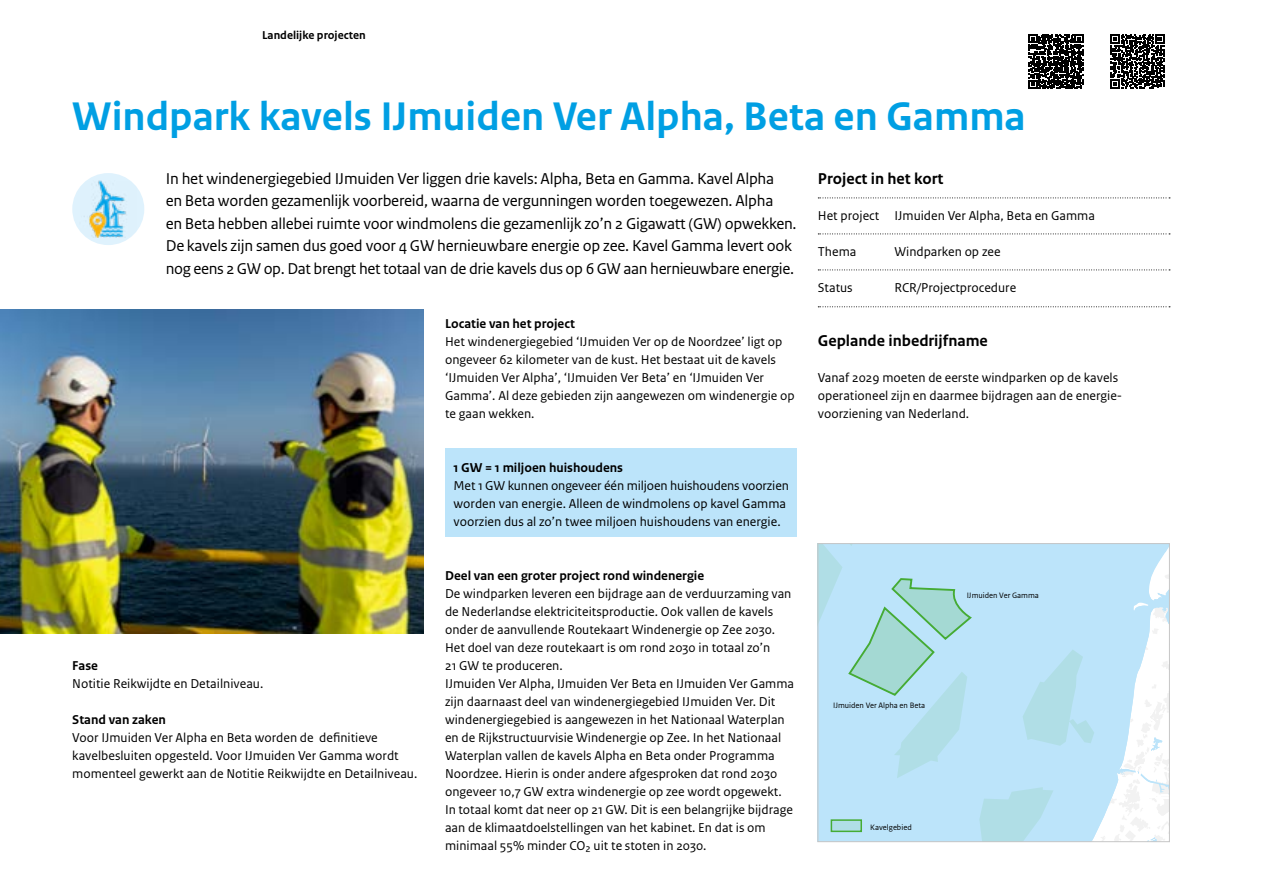
<style>
.page{position:relative;width:1263px;height:893px;background:#fff}
.page>*{position:absolute;margin:0;border:0;box-sizing:border-box;transform-origin:0 0}
.H1_project{font:700 42px "Rijksoverheid Sans Text";color:#009fe3}
.P_intro_project{font:16.5px/22.5px "Rijksoverheid Sans Text";letter-spacing:-.015em;color:#000}
.H_project{font:700 16.5px "Rijksoverheid Sans Text";color:#000}
.P_H{font:13.5px/18px "Rijksoverheid Sans Text";color:#000}
.P_Block{font:13.5px/18px "Rijksoverheid Sans Text";color:#000}
.P_first{font:13.5px/18px "Rijksoverheid Sans Text";color:#000}
.Alineakop{font:700 13.5px "Rijksoverheid Sans Text";color:#000}
.L_project{font:13.5px "Rijksoverheid Sans Text";color:#000}
.Ll_project{font:13.5px "Rijksoverheid Sans Text";color:#000}
.H1_Block{font:700 13.5px "Rijksoverheid Sans Text";color:#000}
.t1{font:700 12px "Rijksoverheid Sans Text";color:#000}
.t2{font:8.25px "Rijksoverheid Sans Text";color:#000}
</style>
<div class="page">
<img style="left:0;top:310px;width:424px;height:324px">
<div style="left:72px;top:173px;width:72px;height:72px;background:#dff2fd;border-radius:50%"></div>
<img style="left:79px;top:180px;width:58px;height:58px">
<div style="left:445px;top:448px;width:352px;height:35px;background:#bce4fa"></div>
<div style="left:445px;top:466px;width:352px;height:71px;background:#bce4fa"></div>
<svg style="left:818px;top:198px;width:352px;height:1px"></svg>
<svg style="left:818px;top:234px;width:352px;height:1px"></svg>
<svg style="left:818px;top:270px;width:352px;height:1px"></svg>
<svg style="left:818px;top:306px;width:352px;height:1px"></svg>
<div style="left:835px;top:545px;width:144px;height:295px;background:#bce4fa"></div>
<svg style="left:979px;top:545px;width:189px;height:295px"></svg>
<svg style="left:819px;top:545px;width:153px;height:233px;background:#b4e0ed"></svg>
<div style="left:817px;top:543px;width:353px;height:299px;border:1px solid #c6c6c6"></div>
<div style="left:831px;top:820px;width:30px;height:11px;background:#b0dee6"></div>
<div style="left:831px;top:819px;width:31px;height:13px;border:2px solid #45ac34"></div>
<svg style="left:1110px;top:35px;width:54px;height:53px"></svg>
<svg style="left:1029px;top:34px;width:54px;height:55px"></svg>
<p class="t1" style="left:262px;top:29px;width:105px">Landelijke projecten</p>
<h1 class="H1_project" style="left:72px;top:92px;width:955px">Windpark kavels IJmuiden Ver Alpha, Beta en Gamma</h1>
<p class="P_intro_project" style="left:166px;top:167px;width:632px">In het windenergiegebied IJmuiden Ver liggen drie kavels: Alpha, Beta en Gamma. Kavel Alpha<br>en Beta worden gezamenlijk voorbereid, waarna de vergunningen worden toegewezen. Alpha<br>en Beta hebben allebei ruimte voor windmolens die gezamenlijk zo’n 2 Gigawatt (GW) opwekken.<br>De kavels zijn samen dus goed voor 4 GW hernieuwbare energie op zee. Kavel Gamma levert ook nog eens 2 GW op. Dat brengt het totaal van de drie kavels dus op 6 GW aan hernieuwbare energie.</p>
<h2 class="H_project" style="left:818px;top:169px;width:127px">Project in het kort</h2>
<p class="L_project" style="left:818px;top:207px;width:279px">Het project IJmuiden Ver Alpha, Beta en Gamma</p>
<p class="L_project" style="left:818px;top:243px;width:40px">Thema</p>
<p class="L_project" style="left:894px;top:243px;width:108px">Windparken op zee</p>
<p class="Ll_project" style="left:818px;top:279px;width:36px">Status</p>
<p class="Ll_project" style="left:894px;top:279px;width:123px">RCR/Projectprocedure</p>
<h2 class="H_project" style="left:818px;top:331px;width:171px">Geplande inbedrijfname</h2>
<p class="P_first" style="left:818px;top:368px;width:304px">Vanaf 2029 moeten de eerste windparken op de kavels operationeel zijn en daarmee bijdragen aan de energie&shy;voorziening van Nederland.</p>
<h2 class="Alineakop" style="left:445px;top:316px;width:131px">Locatie van het project</h2>
<p class="P_H" style="left:445px;top:332px;width:351px">Het windenergiegebied ‘IJmuiden Ver op de Noordzee’ ligt op ongeveer 62 kilometer van de kust. Het bestaat uit de kavels ‘IJmuiden Ver Alpha’, ‘IJmuiden Ver Beta’ en ‘IJmuiden Ver Gamma’. Al deze gebieden zijn aangewezen om windenergie op te gaan wekken.</p>
<h2 class="Alineakop" style="left:72px;top:658px;width:27px">Fase</h2>
<p class="P_H" style="left:72px;top:674px;width:193px">Notitie Reikwijdte en Detailniveau.</p>
<h2 class="Alineakop" style="left:72px;top:712px;width:95px">Stand van zaken</h2>
<p class="P_H" style="left:72px;top:728px;width:347px">Voor IJmuiden Ver Alpha en Beta worden de definitieve kavelbesluiten opgesteld. Voor IJmuiden Ver Gamma wordt momenteel gewerkt aan de Notitie Reikwijdte en Detailniveau.</p>
<p class="H1_Block" style="left:454px;top:459px;width:171px">1 GW = 1 miljoen huishoudens</p>
<p class="P_Block" style="left:454px;top:476px;width:337px">Met 1 GW kunnen ongeveer één miljoen huishoudens voorzien worden van energie. Alleen de windmolens op kavel Gamma voorzien dus al zo’n twee miljoen huishoudens van energie.</p>
<h2 class="Alineakop" style="left:445px;top:567px;width:261px">Deel van een groter project rond windenergie</h2>
<p class="P_H" style="left:445px;top:584px;width:348px">De windparken leveren een bijdrage aan de verduurzaming van de Nederlandse elektriciteitsproductie. Ook vallen de kavels onder de aanvullende Routekaart Windenergie op Zee 2030.<br>Het doel van deze routekaart is om rond 2030 in totaal zo’n<br>21 GW te produceren.</p>
<p class="P_H" style="left:445px;top:674px;width:350px">IJmuiden Ver Alpha, IJmuiden Ver Beta en IJmuiden Ver Gamma zijn daarnaast deel van windenergiegebied IJmuiden Ver. Dit windenergiegebied is aangewezen in het Nationaal Waterplan en de Rijkstructuurvisie Windenergie op Zee. In het Nationaal Waterplan vallen de kavels Alpha en Beta onder Programma Noordzee. Hierin is onder andere afgesproken dat rond 2030 ongeveer 10,7 GW extra windenergie op zee wordt opgewekt.<br>In totaal komt dat neer op 21 GW. Dit is een belangrijke bijdrage aan de klimaatdoelstellingen van het kabinet. En dat is om minimaal 55% minder CO₂ uit te stoten in 2030.</p>
<p class="t2" style="left:833px;top:700px;width:94px">IJmuiden Ver Alpha en Beta</p>
<p class="t2" style="left:870px;top:822px;width:43px">Kavelgebied</p>
<p class="t2" style="left:967px;top:590px;width:74px">IJmuiden Ver Gamma</p>
</div>
